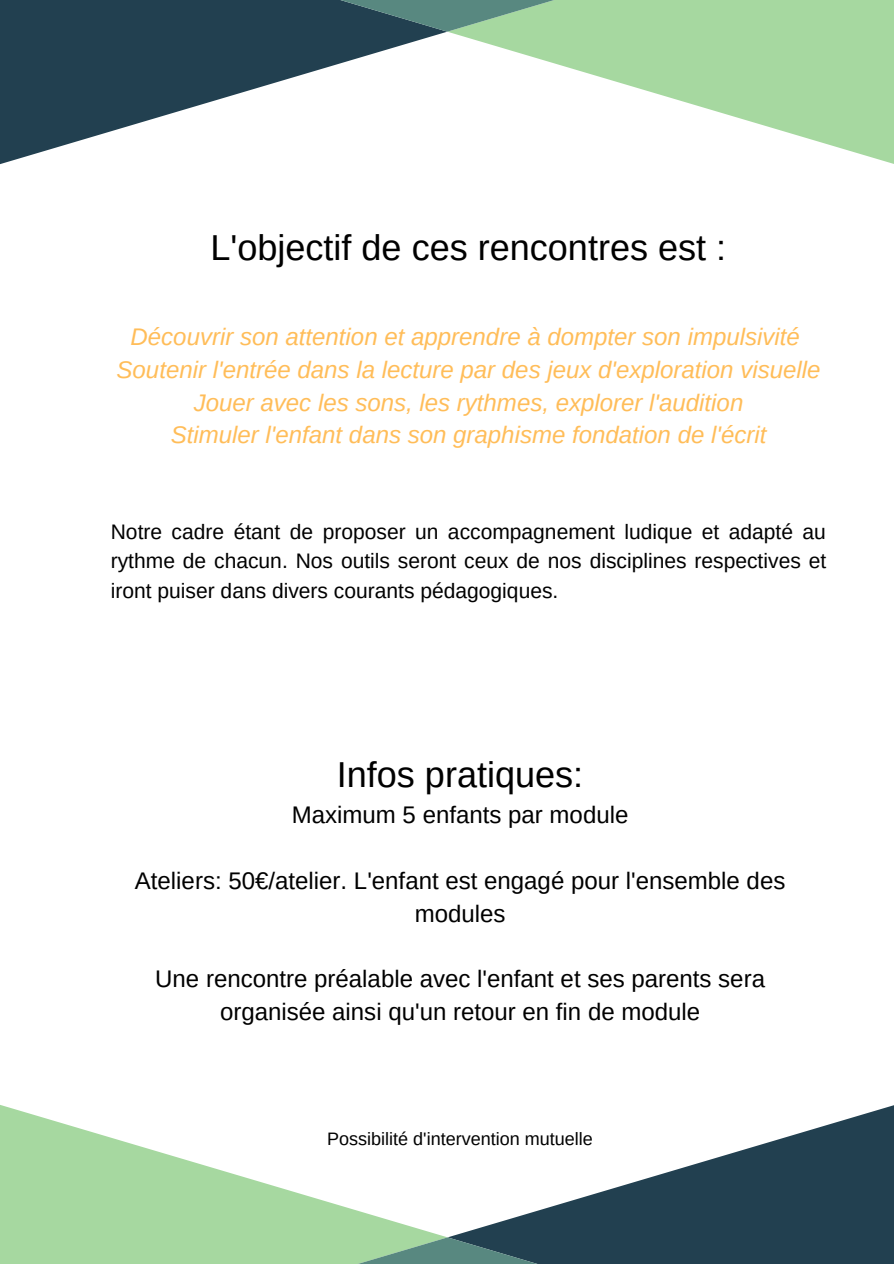
<style>
.page{position:relative;width:894px;height:1264px;background:#fff}
.page>*{position:absolute;margin:0;border:0;box-sizing:border-box;transform-origin:0 0}
.t1{font:36px "Arimo";color:#000}
.t2{font:italic 24px/32.7px "Arimo";color:#ffbd59;text-align:center}
.t3{font:24px/32.7px "Arimo";color:#000;text-align:center}
.t4{font:21px/29.2px "Arimo";color:#000;text-align:justify}
.t5{font:18px "Arimo";color:#000}
</style>
<div class="page">
<svg style="left:0;top:0;width:446px;height:164px;fill:#224050"></svg>
<svg style="left:449px;top:0;width:444px;height:164px;fill:#a6d8a0"></svg>
<svg style="left:233px;top:0;width:428px;height:32px;background:#618b7a"></svg>
<svg style="left:449px;top:1105px;width:444px;height:158px;fill:#224050"></svg>
<svg style="left:0;top:1105px;width:446px;height:158px;fill:#a6d8a0"></svg>
<svg style="left:232px;top:1237px;width:430px;height:26px;background:#628b7a"></svg>
<h1 class="t1" style="left:210px;top:227px;width:517px">L'objectif de ces rencontres est :</h1>
<p class="t2" style="left:117px;top:321px;width:705px">Découvrir son attention et apprendre à dompter son impulsivité Soutenir l'entrée dans la lecture par des jeux d'exploration visuelle Jouer avec les sons, les rythmes, explorer l'audition<br>Stimuler l'enfant dans son graphisme fondation de l'écrit</p>
<p class="t4" style="left:111px;top:517px;width:716px">Notre cadre étant de proposer un accompagnement ludique et adapté au rythme de chacun. Nos outils seront ceux de nos disciplines respectives et iront puiser dans divers courants pédagogiques.</p>
<h1 class="t1" style="left:337px;top:754px;width:248px">Infos pratiques:</h1>
<p class="t3" style="left:292px;top:798px;width:338px">Maximum 5 enfants par module</p>
<p class="t3" style="left:135px;top:864px;width:651px">Ateliers: 50€/atelier. L'enfant est engagé pour l'ensemble des modules</p>
<p class="t3" style="left:155px;top:962px;width:611px">Une rencontre préalable avec l'enfant et ses parents sera organisée ainsi qu'un retour en fin de module</p>
<p class="t5" style="left:327px;top:1128px;width:267px">Possibilité d'intervention mutuelle</p>
</div>
